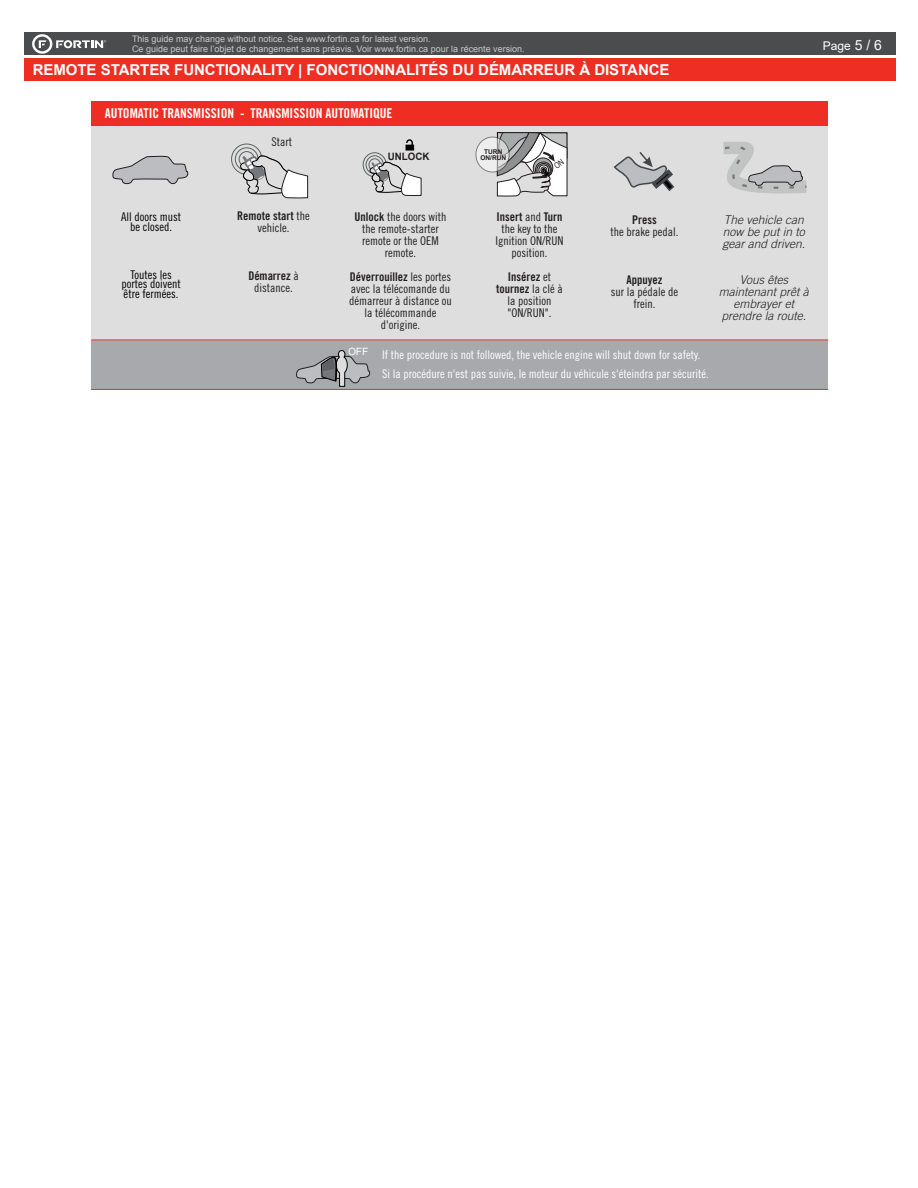
<style>
.page{position:relative;width:918px;height:1188px;background:#fff}
.page>*{position:absolute;margin:0;border:0;box-sizing:border-box;transform-origin:0 0}
.t1{font:700 15px "Arial";letter-spacing:-.005em;color:#fff}
.t2{font:13.5px "Trade Gothic LT Std Bd Cn 20";color:#fff}
.t3{font:12px/12px "Trade Gothic LT Std Cn 18";color:#231f20;text-align:center}
.t4{font:12px/19.2px "Trade Gothic LT Std Cn 18";color:#fff}
.t5{font:12px/12px "Trade Gothic LT Std Bd Cn 20";color:#231f20;text-align:center}
.t6{font:italic 300 12px/12px "Trade Gothic LT Std";color:#231f20;text-align:justify}
.t7{font:12px/9.6px "Trade Gothic LT Std Cn 18";color:#000001;text-align:center}
.t8{font:12px "Arial";color:#fff}
.t9{font:700 10.2px "Arial";color:#231f20;scale:.96 1}
.t10{font:9px/9.8px "Arial";color:#c7c8ca}
.t11{font:700 6.6px/6.6px "Arial";color:#231f20;text-align:center}
.s1{font-size:13.95px}
.s2{font-family:"Trade Gothic LT Std Cn 18"}
.s3{font-family:"Trade Gothic LT Std Bd Cn 20"}
</style>
<div class="page">
<div style="left:91px;top:340px;width:737px;height:49px;background:#a8a9ad"></div>
<div style="left:91px;top:113px;width:737px;height:227px;background:#dddedd"></div>
<hr style="left:91px;top:340px;width:737px;height:1px;background:#ee2f2c">
<hr style="left:91px;top:389px;width:737px;height:1px;background:#ee2f2c">
<div style="left:239px;top:151px;width:16px;height:16px;border:1px solid #5d6162;border-radius:50%"></div>
<div style="left:231px;top:144px;width:31px;height:31px;border:1px solid #5d6162;border-radius:50%"></div>
<div style="left:235px;top:147px;width:23px;height:24px;border:1px solid #5d6162;border-radius:50%"></div>
<svg style="left:240px;top:155px;width:68px;height:44px"></svg>
<svg style="left:112px;top:155px;width:77px;height:29px"></svg>
<div style="left:369px;top:158px;width:12px;height:13px;border:1px solid #5d6162;border-radius:50%"></div>
<div style="left:363px;top:152px;width:24px;height:25px;border:1px solid #5d6162;border-radius:50%"></div>
<div style="left:366px;top:155px;width:18px;height:19px;border:1px solid #5d6162;border-radius:50%"></div>
<svg style="left:370px;top:162px;width:52px;height:34px"></svg>
<div style="left:406px;top:145px;width:8px;height:5px;border:1px solid #000001"></div>
<svg style="left:405px;top:139px;width:9px;height:9px"></svg>
<svg style="left:723px;top:142px;width:84px;height:52px"></svg>
<svg style="left:613px;top:152px;width:62px;height:39px"></svg>
<svg style="left:476px;top:137px;width:33px;height:35px"></svg>
<div style="left:476px;top:137px;width:33px;height:35px;border:1px solid #231f20;border-radius:50%"></div>
<div style="left:91px;top:101px;width:737px;height:24px;background:#ee2e22"></div>
<div style="left:24px;top:33px;width:872px;height:22px;background:#4b4c4d"></div>
<div style="left:24px;top:58px;width:872px;height:23px;background:#ee2e22"></div>
<svg style="left:32px;top:34px;width:74px;height:20px"></svg>
<svg style="left:296px;top:350px;width:75px;height:37px"></svg>
<svg style="left:497px;top:132px;width:71px;height:65px"></svg>
<p class="t10" style="left:132px;top:34px;width:394px">This guide may change without notice. See www.fortin.ca for latest version.<br>Ce guide peut faire l’objet de changement sans préavis. Voir www.fortin.ca pour la récente version.</p>
<p class="t1" style="left:33px;top:59px;width:638px">REMOTE STARTER FUNCTIONALITY | FONCTIONNALITÉS DU DÉMARREUR À DISTANCE</p>
<p class="t2" style="left:105px;top:105px;width:289px">AUTOMATIC TRANSMISSION - TRANSMISSION AUTOMATIQUE</p>
<p class="t3" style="left:271px;top:136px;width:22px">Start</p>
<p class="t9" style="left:388px;top:149px;width:45px">UNLOCK</p>
<p class="t11" style="left:480px;top:148px;width:27px">TURN<br>ON/RUN</p>
<p class="t8" style="left:823px;top:38px;width:61px">Page <span class="s1">5 / 6</span></p>
<p class="t7" style="left:121px;top:212px;width:61px">All doors must be closed.</p>
<p class="t7" style="left:121px;top:270px;width:61px">Toutes les portes doivent être fermées.</p>
<p class="t5" style="left:237px;top:210px;width:74px">Remote start <span class="s2">the</span></p>
<p class="t3" style="left:258px;top:222px;width:33px">vehicle.</p>
<p class="t5" style="left:248px;top:270px;width:52px">Démarrez <span class="s2">à</span></p>
<p class="t3" style="left:254px;top:282px;width:40px">distance.</p>
<p class="t3" style="left:355px;top:211px;width:93px"><span class="s3">Unlock</span> the doors with the remote-starter remote or the OEM remote.</p>
<p class="t5" style="left:350px;top:271px;width:103px">Déverrouillez <span class="s2">les portes</span></p>
<p class="t3" style="left:349px;top:283px;width:104px">avec la télécomande du démarreur à distance ou la télécommande d'origine.</p>
<p class="t5" style="left:496px;top:211px;width:68px">Insert <span class="s2">and</span> Turn</p>
<p class="t3" style="left:496px;top:223px;width:69px">the key to the<br>Ignition ON/RUN position.</p>
<p class="t5" style="left:496px;top:271px;width:68px">Insérez <span class="s2">et </span>tournez <span class="s2">la clé à</span></p>
<p class="t3" style="left:508px;top:295px;width:45px;text-align:left">la position "ON/RUN".</p>
<p class="t5" style="left:632px;top:213px;width:26px">Press</p>
<p class="t3" style="left:610px;top:225px;width:69px">the brake pedal.</p>
<p class="t5" style="left:626px;top:273px;width:37px">Appuyez</p>
<p class="t3" style="left:611px;top:285px;width:69px">sur la pédale de frein.</p>
<p class="t4" style="left:382px;top:345px;width:328px">If the procedure is not followed, the vehicle engine will shut down for safety.<br>Si la procédure n'est pas suivie, le moteur du véhicule s'éteindra par sécurité.</p>
<p class="t6" style="left:723px;top:214px;width:84px">The vehicle can now be put in to gear and driven.</p>
<p class="t6" style="left:719px;top:274px;width:92px;text-align:center">Vous êtes maintenant prêt à embrayer et prendre la route.</p>
</div>
